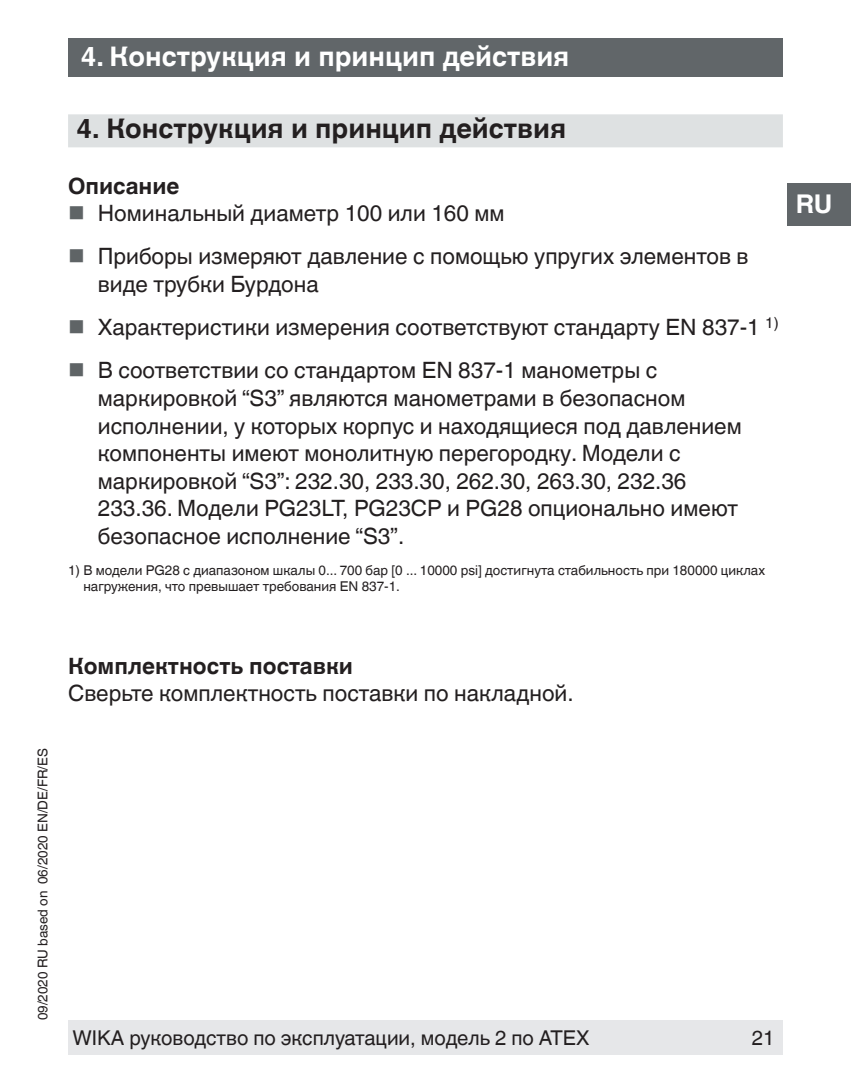
<style>
.page{position:relative;width:851px;height:1080px;background:#fff}
.page>*{position:absolute;margin:0;border:0;box-sizing:border-box;transform-origin:0 0}
.t1{font:700 27px "Helvetica World";color:#231f20}
.t2{font:700 27px "Helvetica World";color:#fff}
.t3{font:700 25.8px "Helvetica World";color:#fff}
.t4{font:22.5px/27.6px "Helvetica World";color:#231f20}
.t5{font:700 22.5px "Helvetica World";color:#231f20}
.t6{font:20.4px "Helvetica World";color:#231f20}
.t7{font:13.5px/15.6px "Helvetica World";color:#231f20}
</style>
<div class="page">
<div style="left:787px;top:183px;width:63px;height:42px;background:#616669"></div>
<div style="left:68px;top:38px;width:714px;height:39px;background:#616669"></div>
<div style="left:68px;top:1020px;width:714px;height:34px;background:#e6e7e9"></div>
<div style="left:68px;top:114px;width:714px;height:33px;background:#dee1e2"></div>
<p class="t2" style="left:81px;top:41px;width:490px">4. Конструкция и принцип действия</p>
<p class="t1" style="left:77px;top:113px;width:491px">4. Конструкция и принцип действия</p>
<p class="t5" style="left:68px;top:173px;width:113px">Описание</p>
<p class="t4" style="left:98px;top:192px;width:652px;line-height:43.2px">Номинальный диаметр 100 или 160 мм<br>Приборы измеряют давление с помощью упругих элементов в</p>
<p class="t4" style="left:98px;top:263px;width:682px;line-height:43.2px">виде трубки Бурдона<br>Характеристики измерения соответствуют стандарту EN 837-1 <sup>1)<br></sup>В соответствии со стандартом EN 837-1 манометры с</p>
<p class="t4" style="left:98px;top:384px;width:645px">маркировкой “S3” являются манометрами в безопасном исполнении, у которых корпус и находящиеся под давлением компоненты имеют монолитную перегородку. Модели с маркировкой “S3”: 232.30, 233.30, 262.30, 263.30, 232.36<br>233.36. Модели PG23LT, PG23CP и PG28 опционально имеют безопасное исполнение “S3”.</p>
<p class="t7" style="left:83px;top:563px;width:683px;text-indent:-15px">1) В модели PG28 с диапазоном шкалы 0... 700 бар [0 ... 10000 psi] достигнута стабильность при 180000 циклах нагружения, что превышает требования EN 837-1.</p>
<p class="t3" style="left:795px;top:189px;width:38px">RU</p>
<p class="t7" style="left:35px;top:1020px;width:274px;rotate:-90deg">09/2020 RU based on 06/2020 EN/DE/FR/ES</p>
<p class="t5" style="left:68px;top:653px;width:286px">Комплектность поставки</p>
<p class="t4" style="left:68px;top:680px;width:507px">Сверьте комплектность поставки по накладной.</p>
<p class="t6" style="left:72px;top:1026px;width:518px">WIKA руководство по эксплуатации, модель 2 по ATEX</p>
<p class="t6" style="left:751px;top:1026px;width:24px">21</p>
</div>
